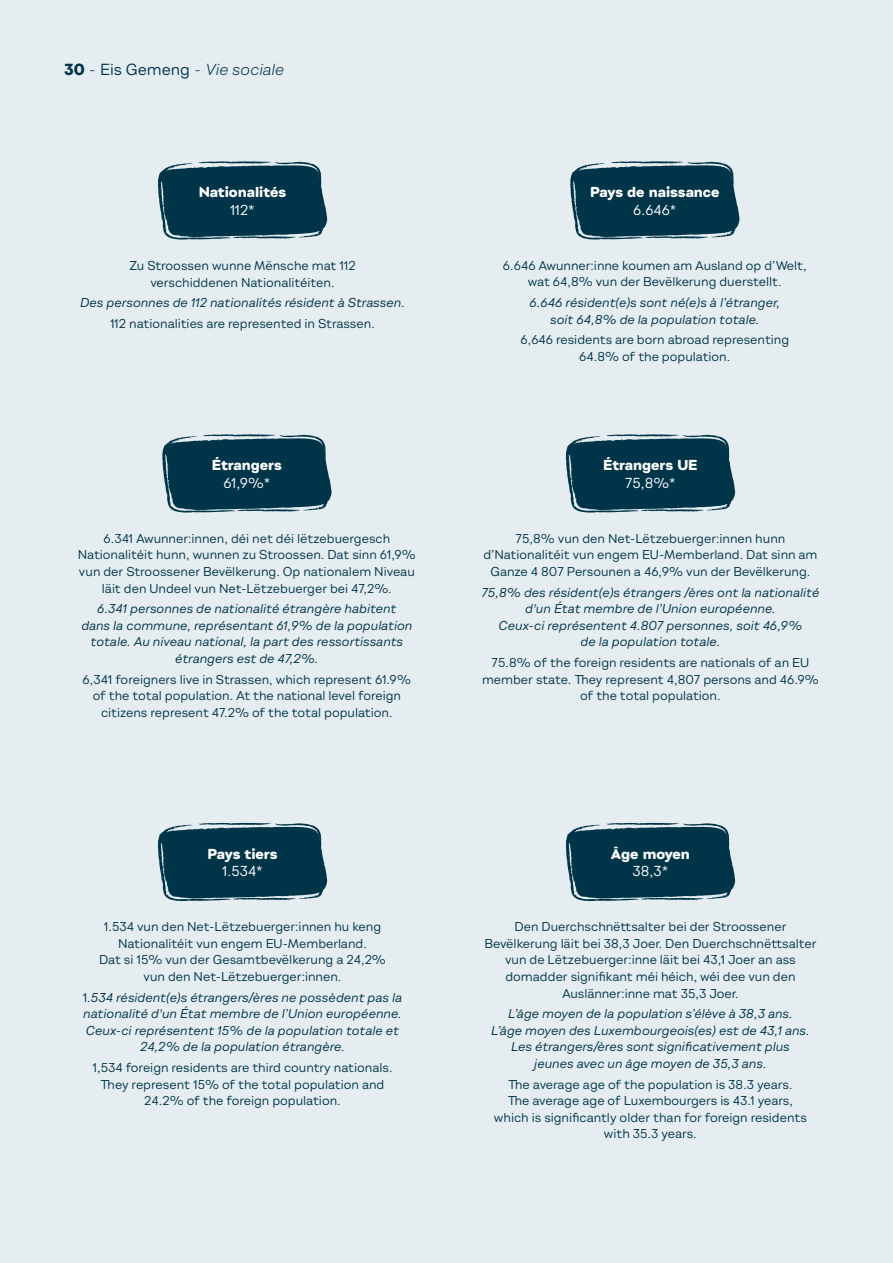
<style>
.page{position:relative;width:893px;height:1263px;background:#e5edf1}
.page>*{position:absolute;margin:0;border:0;box-sizing:border-box;transform-origin:0 0}
.t1{font:italic 15px "Montreux GS";color:#003549}
.t2{font:800 13.5px "Montreux GS";letter-spacing:-.005em;color:#fff}
.t3{font:13.5px "Montreux GS";color:#fff}
.t4{font:12px/16.5px "Montreux GS";color:#003549;text-align:center}
.t5{font:italic 12px/16.5px "Montreux GS";color:#003549;text-align:center}
.s1{font-weight:800;font-style:normal}
.s2{font-style:normal}
</style>
<div class="page">
<svg style="left:162px;top:434px;width:170px;height:78px;background:#1e4d5f"></svg>
<svg style="left:570px;top:161px;width:170px;height:78px;background:#1e4d5f"></svg>
<svg style="left:566px;top:823px;width:169px;height:78px;background:#1d4c5e"></svg>
<svg style="left:158px;top:823px;width:169px;height:78px;background:#1d4c5e"></svg>
<svg style="left:158px;top:161px;width:169px;height:79px;background:#204e60"></svg>
<svg style="left:566px;top:434px;width:169px;height:78px;background:#1d4c5e"></svg>
<p class="t1" style="left:64px;top:61px;width:222px"><span class="s1">30</span> <span class="s2">-</span> <span class="s2">Eis Gemeng</span> <span class="s2">-</span> Vie sociale</p>
<p class="t2" style="left:199px;top:183px;width:89px">Nationalités</p>
<p class="t3" style="left:230px;top:201px;width:26px">112*</p>
<p class="t2" style="left:590px;top:183px;width:131px">Pays de naissance</p>
<p class="t3" style="left:633px;top:201px;width:45px">6.646*</p>
<p class="t4" style="left:129px;top:257px;width:228px">Zu Stroossen wunne Mënsche mat 112 verschiddenen Nationalitéiten.</p>
<p class="t5" style="left:80px;top:295px;width:326px">Des personnes de 112 nationalités résident à Strassen.</p>
<p class="t4" style="left:110px;top:315px;width:266px">112 nationalities are represented in Strassen.</p>
<p class="t4" style="left:503px;top:257px;width:305px">6.646 Awunner:inne koumen am Ausland op d’Welt, wat 64,8% vun der Bevëlkerung duerstellt.</p>
<p class="t5" style="left:529px;top:295px;width:252px">6.646 résident(e)s sont né(e)s à l’étranger, soit 64,8% de la population totale.</p>
<p class="t4" style="left:520px;top:332px;width:270px">6,646 residents are born abroad representing<br>64.8% of the population.</p>
<p class="t2" style="left:212px;top:456px;width:72px">Étrangers</p>
<p class="t3" style="left:223px;top:474px;width:48px">61,9%*</p>
<p class="t2" style="left:603px;top:456px;width:96px">Étrangers UE</p>
<p class="t3" style="left:625px;top:474px;width:52px">75,8%*</p>
<p class="t4" style="left:78px;top:530px;width:340px">6.341 Awunner:innen, déi net déi lëtzebuergesch Nationalitéit hunn, wunnen zu Stroossen. Dat sinn 61,9% vun der Stroossener Bevëlkerung. Op nationalem Niveau läit den Undeel vun Net-Lëtzebuerger bei 47,2%.</p>
<p class="t5" style="left:81px;top:601px;width:333px">6.341 personnes de nationalité étrangère habitent dans la commune, représentant 61,9% de la population totale. Au niveau national, la part des ressortissants étrangers est de 47,2%.</p>
<p class="t4" style="left:83px;top:671px;width:330px">6,341 foreigners live in Strassen, which represent 61.9% of the total population. At the national level foreign citizens represent 47.2% of the total population.</p>
<p class="t4" style="left:483px;top:530px;width:336px">75,8% vun den Net-Lëtzebuerger:innen hunn d’Nationalitéit vun engem EU-Memberland. Dat sinn am<br>Ganze 4 807 Persounen a 46,9% vun der Bevëlkerung.</p>
<p class="t5" style="left:481px;top:584px;width:339px">75,8% des résident(e)s étrangers /ères ont la nationalité d'un État membre de l’Union européenne.<br>Ceux-ci représentent 4.807 personnes, soit 46,9%<br>de la population totale.</p>
<p class="t4" style="left:482px;top:654px;width:338px">75.8% of the foreign residents are nationals of an EU member state. They represent 4,807 persons and 46.9% of the total population.</p>
<p class="t2" style="left:207px;top:845px;width:72px">Pays tiers</p>
<p class="t3" style="left:222px;top:863px;width:42px">1.534*</p>
<p class="t2" style="left:611px;top:845px;width:81px">Âge moyen</p>
<p class="t3" style="left:632px;top:863px;width:37px">38,3*</p>
<p class="t4" style="left:99px;top:919px;width:289px">1.534 vun den Net-Lëtzebuerger:innen hu keng Nationalitéit vun engem EU-Memberland.<br>Dat si 15% vun der Gesamtbevëlkerung a 24,2% vun den Net-Lëtzebuerger:innen.</p>
<p class="t5" style="left:83px;top:989px;width:321px"><span class="s2">1</span>.534 résident(e)s étrangers/ères ne possèdent pas la nationalité d'un État membre de l’Union européenne.<br>Ceux-ci représentent 15% de la population totale et 24,2% de la population étrangère.</p>
<p class="t4" style="left:92px;top:1059px;width:302px">1,534 foreign residents are third country nationals.<br>They represent 15% of the total population and<br>24.2% of the foreign population.</p>
<p class="t4" style="left:484px;top:919px;width:334px">Den Duerchschnëttsalter bei der Stroossener Bevëlkerung läit bei 38,3 Joer. Den Duerchschnëttsalter vun de Lëtzebuerger:inne läit bei 43,1 Joer an ass domadder signifikant méi héich, wéi dee vun den Auslänner:inne mat 35,3 Joer.</p>
<p class="t5" style="left:491px;top:1005px;width:320px">L’âge moyen de la population s’élève à 38,3 ans.<br>L’âge moyen des Luxembourgeois(es) est de 43,1 ans.<br>Les étrangers/ères sont significativement plus jeunes avec un âge moyen de 35,3 ans.</p>
<p class="t4" style="left:494px;top:1076px;width:314px">The average age of the population is 38.3 years.<br>The average age of Luxembourgers is 43.1 years, which is significantly older than for foreign residents with 35.3 years.</p>
</div>
